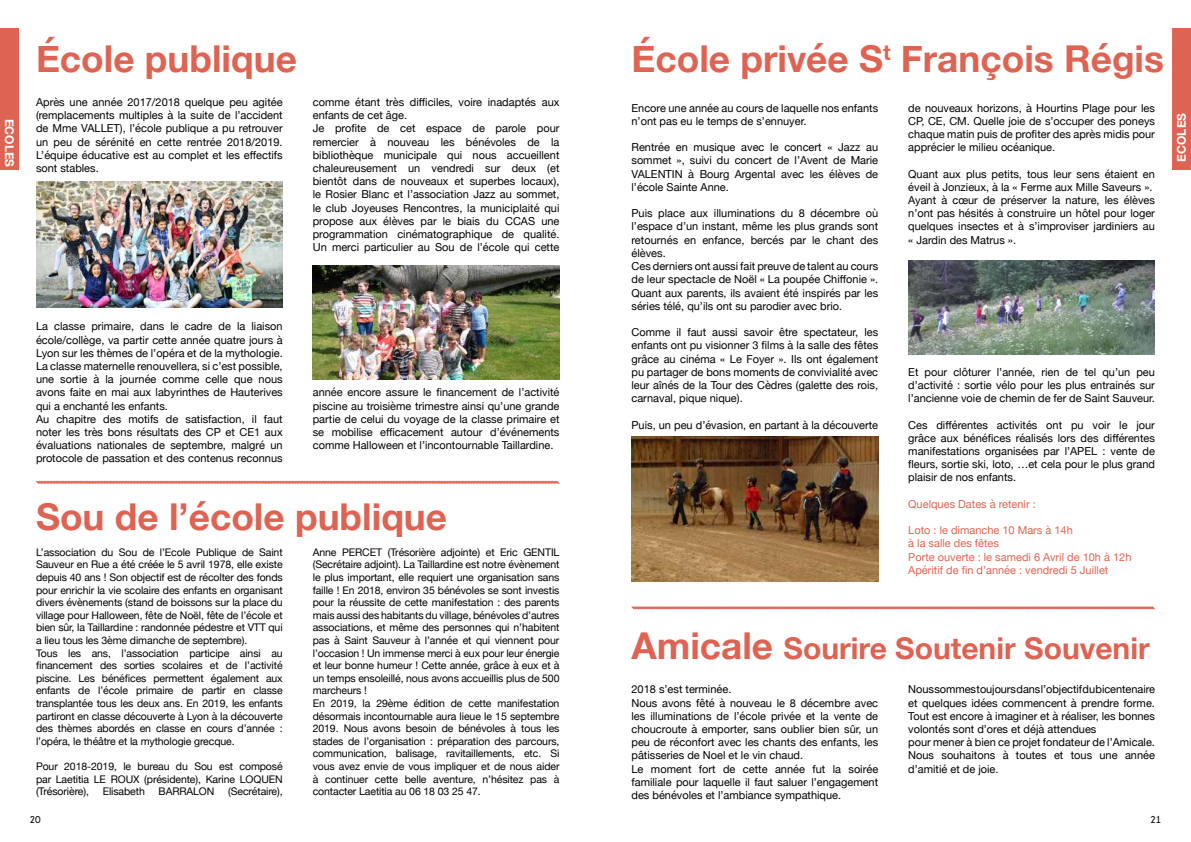
<style>
.page{position:relative;width:1191px;height:842px;background:#fff}
.page>*{position:absolute;margin:0;border:0;box-sizing:border-box;transform-origin:0 0}
.t1{font:700 37px "Helvetica Neue";color:#de6352}
.t2{font:700 30px "Helvetica Neue";color:#de6352}
.t3{font:700 12px "Helvetica Neue";color:#fff}
.t4{font:11px/13.2px "Helvetica Neue";color:#000}
.t5{font:11px/13.2px "Helvetica Neue";color:#de6352}
.t6{font:10.5px/12.6px "Helvetica Neue";letter-spacing:-.01em;color:#000}
.t7{font:700 10px "Champagne&Limousines";color:#000}
.s1{font-size:37px}
</style>
<div class="page">
<div style="left:1173px;top:28px;width:18px;height:142px;background:#de6352"></div>
<img style="left:631px;top:437px;width:247px;height:144px">
<img style="left:313px;top:265px;width:246px;height:114px">
<img style="left:36px;top:182px;width:247px;height:125px">
<img style="left:908px;top:260px;width:247px;height:94px">
<svg style="left:631px;top:606px;width:524px;height:4px;background:#ea9f94"></svg>
<svg style="left:36px;top:480px;width:524px;height:4px;background:#ea9f94"></svg>
<div style="left:0;top:28px;width:18px;height:142px;background:#de6352"></div>
<p class="t3" style="left:19px;top:119px;width:50px;rotate:90deg">ECOLES</p>
<h1 class="t1" style="left:36px;top:30px;width:262px">École publique</h1>
<p class="t4" style="left:36px;top:96px;width:248px;text-align:justify">Après une année 2017/2018 quelque peu agitée (remplacements multiples à la suite de l’accident de Mme VALLET), l’école publique a pu retrouver un peu de sérénité en cette rentrée 2018/2019.<br>L’équipe éducative est au complet et les effectifs sont stables.</p>
<p class="t4" style="left:313px;top:96px;width:248px">comme étant très difficiles, voire inadaptés aux enfants de cet âge.<br>Je profite de cet espace de parole pour remercier à nouveau les bénévoles de la bibliothèque municipale qui nous accueillent chaleureusement un vendredi sur deux (et bientôt dans de nouveaux et superbes locaux), le Rosier Blanc et l’association Jazz au sommet, le club Joyeuses Rencontres, la municiplaité qui propose aux élèves par le biais du CCAS une programmation cinématographique de qualité.<br>Un merci particulier au Sou de l’école qui cette</p>
<p class="t4" style="left:36px;top:321px;width:248px">La classe primaire, dans le cadre de la liaison école/collège, va partir cette année quatre jours à Lyon sur les thèmes de l’opéra et de la mythologie.<br>La classe maternelle renouvellera, si c’est possible, une sortie à la journée comme celle que nous avons faite en mai aux labyrinthes de Hauterives qui a enchanté les enfants.<br>Au chapitre des motifs de satisfaction, il faut noter les très bons résultats des CP et CE1 aux évaluations nationales de septembre, malgré un protocole de passation et des contenus reconnus</p>
<p class="t4" style="left:313px;top:387px;width:248px;text-align:justify">année encore assure le financement de l’activité piscine au troisième trimestre ainsi qu’une grande partie de celui du voyage de la classe primaire et se mobilise efficacement autour d’événements comme Halloween et l’incontournable Taillardine.</p>
<h1 class="t1" style="left:36px;top:487px;width:412px">Sou de l’école publique</h1>
<p class="t6" style="left:36px;top:546px;width:248px">L’association du Sou de l’Ecole Publique de Saint Sauveur en Rue a été créée le 5 avril 1978, elle existe depuis 40 ans ! Son objectif est de récolter des fonds pour enrichir la vie scolaire des enfants en organisant divers évènements (stand de boissons sur la place du village pour Halloween, fête de Noël, fête de l’école et bien sûr, la Taillardine : randonnée pédestre et VTT qui a lieu tous les 3ème dimanche de septembre).<br>Tous les ans, l’association participe ainsi au financement des sorties scolaires et de l’activité piscine. Les bénéfices permettent également aux enfants de l’école primaire de partir en classe transplantée tous les deux ans. En 2019, les enfants partiront en classe découverte à Lyon à la découverte des thèmes abordés en classe en cours d’année : l’opéra, le théâtre et la mythologie grecque.</p>
<p class="t6" style="left:36px;top:760px;width:248px;text-align:justify">Pour 2018-2019, le bureau du Sou est composé par Laetitia LE ROUX (présidente), Karine LOQUEN (Trésorière),</p>
<p class="t6" style="left:103px;top:786px;width:44px">Elisabeth</p>
<p class="t6" style="left:159px;top:786px;width:57px">BARRALON</p>
<p class="t6" style="left:228px;top:786px;width:56px">(Secrétaire),</p>
<p class="t6" style="left:313px;top:546px;width:248px">Anne PERCET (Trésorière adjointe) et Eric GENTIL (Secrétaire adjoint). La Taillardine est notre évènement le plus important, elle requiert une organisation sans faille ! En 2018, environ 35 bénévoles se sont investis pour la réussite de cette manifestation : des parents mais aussi des habitants du village, bénévoles d’autres associations, et même des personnes qui n’habitent pas à Saint Sauveur à l’année et qui viennent pour l’occasion ! Un immense merci à eux pour leur énergie et leur bonne humeur ! Cette année, grâce à eux et à un temps ensoleillé, nous avons accueillis plus de 500 marcheurs !<br>En 2019, la 29ème édition de cette manifestation désormais incontournable aura lieue le 15 septembre 2019. Nous avons besoin de bénévoles à tous les stades de l’organisation : préparation des parcours, communication, balisage, ravitaillements, etc. Si vous avez envie de vous impliquer et de nous aider à continuer cette belle aventure, n’hésitez pas à contacter Laetitia au 06 18 03 25 47.</p>
<h1 class="t1" style="left:631px;top:30px;width:534px">École privée S<sup>t</sup> François Régis</h1>
<p class="t4" style="left:631px;top:102px;width:248px">Encore une année au cours de laquelle nos enfants n’ont pas eu le temps de s’ennuyer.</p>
<p class="t4" style="left:631px;top:141px;width:248px;text-align:justify">Rentrée en musique avec le concert « Jazz au sommet », suivi du concert de l’Avent de Marie VALENTIN à Bourg Argental avec les élèves de l’école Sainte Anne.</p>
<p class="t4" style="left:631px;top:207px;width:248px">Puis place aux illuminations du 8 décembre où l’espace d’un instant, même les plus grands sont retournés en enfance, bercés par le chant des élèves.<br>Ces derniers ont aussi fait preuve de talent au cours de leur spectacle de Noël « La poupée Chiffonie ».<br>Quant aux parents, ils avaient été inspirés par les séries télé, qu’ils ont su parodier avec brio.</p>
<p class="t4" style="left:631px;top:326px;width:248px;text-align:justify">Comme il faut aussi savoir être spectateur, les enfants ont pu visionner 3 films à la salle des fêtes grâce au cinéma « Le Foyer ». Ils ont également pu partager de bons moments de convivialité avec leur aînés de la Tour des Cèdres (galette des rois, carnaval, pique nique).</p>
<p class="t4" style="left:631px;top:419px;width:248px">Puis, un peu d’évasion, en partant à la découverte</p>
<p class="t4" style="left:908px;top:102px;width:248px;text-align:justify">de nouveaux horizons, à Hourtins Plage pour les CP, CE, CM. Quelle joie de s’occuper des poneys chaque matin puis de profiter des après midis pour apprécier le milieu océanique.</p>
<p class="t4" style="left:908px;top:168px;width:248px">Quant aux plus petits, tous leur sens étaient en éveil à Jonzieux, à la « Ferme aux Mille Saveurs ».<br>Ayant à cœur de préserver la nature, les élèves n’ont pas hésités à construire un hôtel pour loger quelques insectes et à s’improviser jardiniers au « Jardin des Matrus ».</p>
<p class="t4" style="left:908px;top:366px;width:248px;text-align:justify">Et pour clôturer l’année, rien de tel qu’un peu d’activité : sortie vélo pour les plus entrainés sur l’ancienne voie de chemin de fer de Saint Sauveur.</p>
<p class="t4" style="left:908px;top:419px;width:248px;text-align:justify">Ces différentes activités ont pu voir le jour grâce aux bénéfices réalisés lors des différentes manifestations organisées par l’APEL : vente de fleurs, sortie ski, loto, …et cela pour le plus grand plaisir de nos enfants.</p>
<p class="t5" style="left:908px;top:498px;width:129px">Quelques Dates à retenir :</p>
<p class="t5" style="left:908px;top:524px;width:225px">Loto : le dimanche 10 Mars à 14h<br>à la salle des fêtes<br>Porte ouverte : le samedi 6 Avril de 10h à 12h Apéritif de fin d’année : vendredi 5 Juillet</p>
<h2 class="t2" style="left:631px;top:625px;width:520px"><span class="s1">Amicale</span> Sourire Soutenir Souvenir</h2>
<p class="t4" style="left:631px;top:683px;width:248px">2018 s’est terminée.<br>Nous avons fêté à nouveau le 8 décembre avec les illuminations de l’école privée et la vente de choucroute à emporter, sans oublier bien sûr, un peu de réconfort avec les chants des enfants, les pâtisseries de Noel et le vin chaud.<br>Le moment fort de cette année fut la soirée familiale pour laquelle il faut saluer l’engagement des bénévoles et l’ambiance sympathique.</p>
<p class="t4" style="left:908px;top:683px;width:248px">Nous sommes toujours dans l’objectif du bicentenaire et quelques idées commencent à prendre forme.<br>Tout est encore à imaginer et à réaliser, les bonnes volontés sont d’ores et déjà attendues<br>pour mener à bien ce projet fondateur de l’Amicale.<br>Nous souhaitons à toutes et tous une année d’amitié et de joie.</p>
<p class="t7" style="left:30px;top:814px;width:13px">20</p>
<p class="t7" style="left:1150px;top:814px;width:13px">21</p>
<p class="t3" style="left:1172px;top:162px;width:50px;rotate:-90deg">ECOLES</p>
</div>
